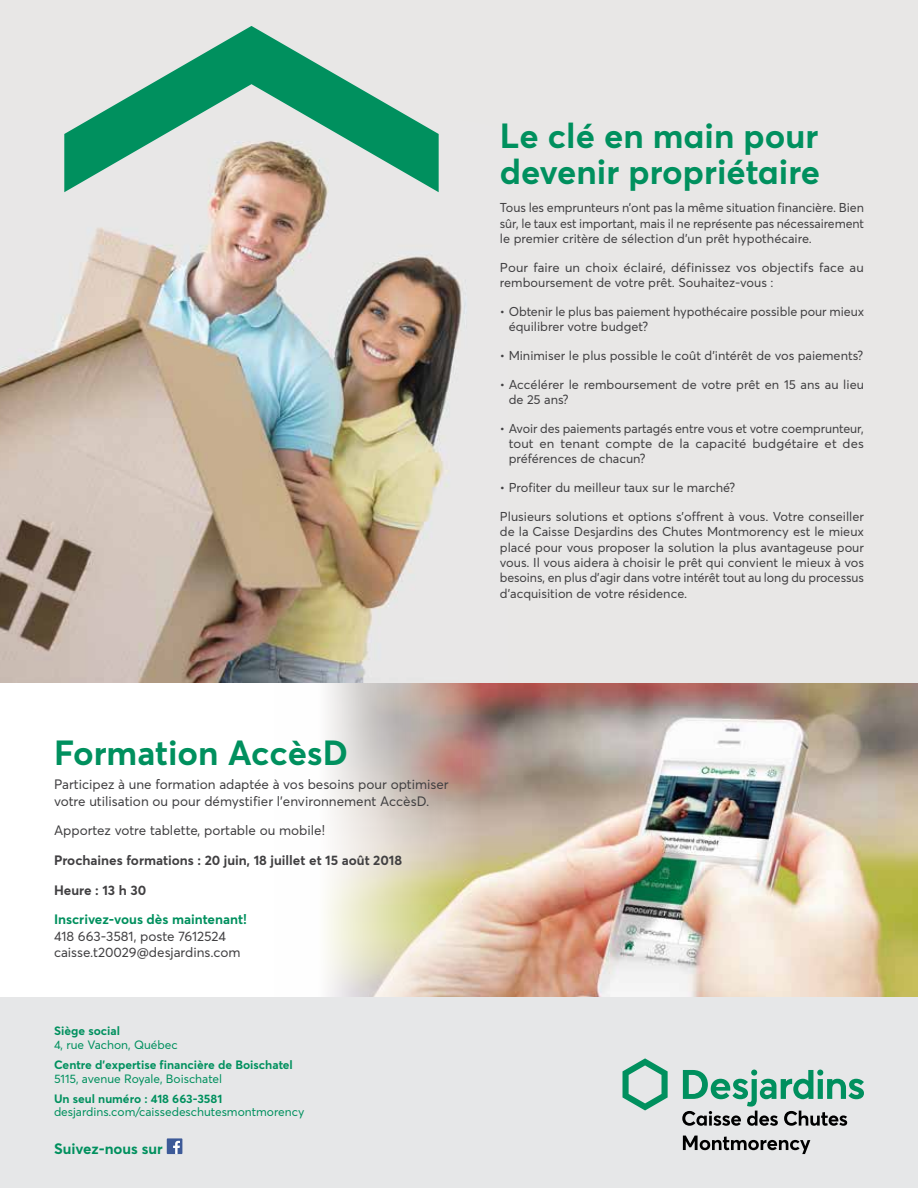
<style>
.page{position:relative;width:918px;height:1188px;background:#fff}
.page>*{position:absolute;margin:0;border:0;box-sizing:border-box;transform-origin:0 0}
.t1{font:700 34.5px/36px "Averta";color:#00905e}
.t2{font:700 15px "Averta";color:#00905e}
.t3{font:13.5px/16.2px "Averta";color:#414042}
.t4{font:700 13.5px "Averta";color:#414042}
.t5{font:700 13.5px "Averta";color:#00905e}
.t6{font:12.75px/15.3px "Averta";color:#414042;text-align:justify}
.t7{font:12px "Averta";color:#00905e}
.t8{font:700 12px "Averta";color:#00905e}
</style>
<div class="page">
<img style="left:275px;top:683px;width:643px;height:315px">
<div style="left:0;top:0;width:918px;height:683px;background:#e8e7e6"></div>
<img style="left:0;top:192px;width:466px;height:491px">
<div style="left:0;top:998px;width:918px;height:190px;background:#e6e7e8"></div>
<div style="left:167px;top:1138px;width:15px;height:16px;background:#3d5a98"></div>
<svg style="left:173px;top:1141px;width:7px;height:13px"></svg>
<svg style="left:623px;top:1058px;width:45px;height:52px"></svg>
<svg style="left:682px;top:1070px;width:182px;height:56px"></svg>
<svg style="left:683px;top:1136px;width:127px;height:18px"></svg>
<svg style="left:64px;top:26px;width:375px;height:166px"></svg>
<h1 class="t1" style="left:500px;top:117px;width:322px">Le clé en main pour devenir propriétaire</h1>
<p class="t6" style="left:500px;top:200px;width:366px">Tous les emprunteurs n’ont pas la même situation financière. Bien sûr, le taux est important, mais il ne représente pas nécessairement le premier critère de sélection d’un prêt hypothécaire.</p>
<p class="t6" style="left:500px;top:260px;width:365px">Pour faire un choix éclairé, définissez vos objectifs face au remboursement de votre prêt. Souhaitez-vous :</p>
<p class="t6" style="left:509px;top:304px;width:357px;text-indent:-9px">• Obtenir le plus bas paiement hypothécaire possible pour mieux équilibrer votre budget?</p>
<p class="t6" style="left:500px;top:348px;width:365px">• Minimiser le plus possible le coût d’intérêt de vos paiements?</p>
<p class="t6" style="left:509px;top:377px;width:357px;text-indent:-9px">• Accélérer le remboursement de votre prêt en 15 ans au lieu de 25 ans?</p>
<p class="t6" style="left:509px;top:421px;width:357px;text-indent:-9px">• Avoir des paiements partagés entre vous et votre coemprunteur, tout en tenant compte de la capacité budgétaire et des préférences de chacun?</p>
<p class="t6" style="left:500px;top:480px;width:237px">• Profiter du meilleur taux sur le marché?</p>
<p class="t6" style="left:500px;top:509px;width:366px">Plusieurs solutions et options s’offrent à vous. Votre conseiller de la Caisse Desjardins des Chutes Montmorency est le mieux placé pour vous proposer la solution la plus avantageuse pour vous. Il vous aidera à choisir le prêt qui convient le mieux à vos besoins, en plus d’agir dans votre intérêt tout au long du processus d’acquisition de votre résidence.</p>
<h1 class="t1" style="left:54px;top:735px;width:295px">Formation AccèsD</h1>
<p class="t3" style="left:54px;top:776px;width:396px">Participez à une formation adaptée à vos besoins pour optimiser votre utilisation ou pour démystifier l'environnement AccèsD.</p>
<p class="t3" style="left:54px;top:822px;width:273px">Apportez votre tablette, portable ou mobile!</p>
<p class="t4" style="left:54px;top:852px;width:350px">Prochaines formations : 20 juin, 18 juillet et 15 août 2018</p>
<p class="t4" style="left:54px;top:881px;width:94px">Heure : 13 h 30</p>
<p class="t5" style="left:54px;top:911px;width:195px">Inscrivez-vous dès maintenant!</p>
<p class="t3" style="left:54px;top:928px;width:188px">418 663-3581, poste 7612524 caisse.t20029@desjardins.com</p>
<p class="t8" style="left:54px;top:1023px;width:68px">Siège social</p>
<p class="t7" style="left:54px;top:1037px;width:125px">4, rue Vachon, Québec</p>
<p class="t8" style="left:54px;top:1057px;width:240px">Centre d’expertise financière de Boischatel</p>
<p class="t7" style="left:54px;top:1071px;width:170px">5115, avenue Royale, Boischatel</p>
<p class="t8" style="left:54px;top:1091px;width:170px">Un seul numéro : 418 663-3581</p>
<p class="t7" style="left:54px;top:1105px;width:252px">desjardins.com/caissedeschutesmontmorency</p>
<p class="t2" style="left:54px;top:1139px;width:110px">Suivez-nous sur</p>
</div>
